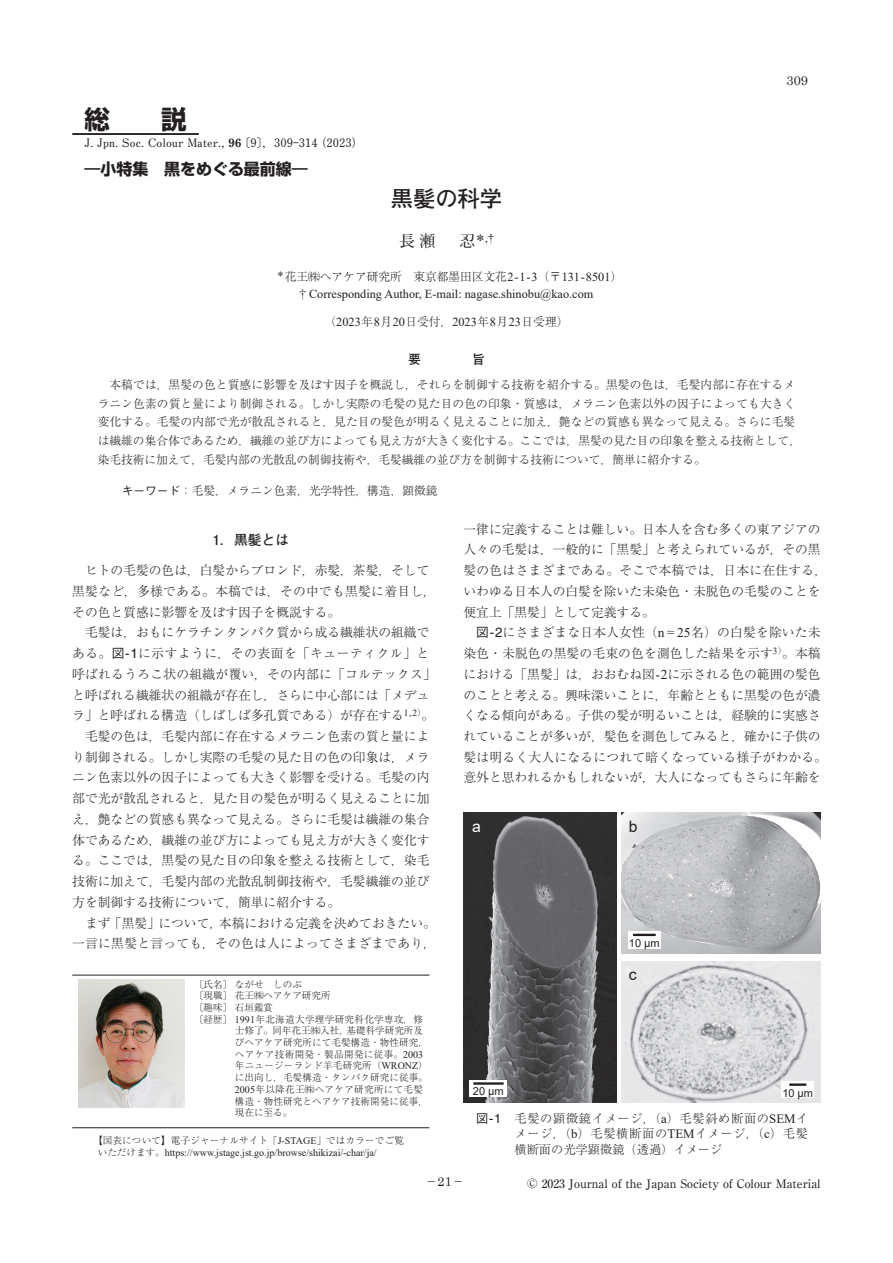
<style>
.page{position:relative;width:893px;height:1263px;background:#fff}
.page>*{position:absolute;margin:0;border:0;box-sizing:border-box;transform-origin:0 0}
.t1{font:700 25.5px "Shin Go Pro";color:#231f20}
.t2{font:700 22.35px "Futo Go B101 Pro";color:#231f20}
.t3{font:700 15.9px "Shin Go Pro";color:#231f20}
.t4{font:700 15.9px "Futo Min A101 Pro";color:#231f20}
.t5{font:15.75px "Arial";color:#231f20}
.t6{font:15.75px "Arial";color:#fff}
.t7{font:700 13.8px "Futo Go B101 Pro";color:#231f20}
.t8{font:300 12.75px/20.7px "Ryumin Pro";color:#231f20}
.t9{font:300 12.75px "Ryumin Pro";letter-spacing:.02em;color:#231f20}
.t10{font:300 12.75px "Ryumin Pro";letter-spacing:.045em;color:#231f20}
.t11{font:12.75px "Century Schoolbook";color:#231f20}
.t12{font:12.3px "Times New Roman";color:#231f20}
.t13{font:300 12.15px/15.5px "Ryumin Pro";letter-spacing:.055em;color:#231f20;text-align:justify}
.t14{font:300 11.7px/18.6px "Ryumin Pro";letter-spacing:.01em;color:#231f20}
.t15{font:500 11.7px "Ryumin Pro";color:#231f20}
.t16{font:700 11.7px "Futo Min A101 Pro";color:#231f20}
.t17{font:11.1px "Arial";color:#231f20}
.t18{font:10.05px "Times New Roman";color:#231f20}
.t19{font:300 9.6px "Ryumin Pro";letter-spacing:.01em;color:#231f20}
.t20{font:300 9.6px "Ryumin Pro";letter-spacing:.035em;color:#231f20}
.t21{font:300 9.6px "Ryumin Pro";letter-spacing:.04em;color:#231f20}
.t22{font:300 9.6px "Ryumin Pro";letter-spacing:.03em;color:#231f20}
.s1{font-family:"Century Schoolbook";font-size:12.3px}
.s2{font-family:"Times New Roman";font-weight:400;font-size:12.3px}
.s3{font-family:"Ryumin Pro";font-weight:300;font-size:11.7px}
.s4{font-family:"Gothic BBB Pro";font-weight:500}
.s5{font-family:"Helvetica LT Std";font-weight:400;font-size:13.35px}
.s6{font-family:"Times New Roman";font-weight:400;font-size:10.05px}
.s7{font-family:"Ryumin Pro";font-weight:300;font-size:9.6px}
.s8{font-family:"Times New Roman";font-weight:400;font-size:13.35px}
.s9{font-family:"Helvetica LT Std";font-weight:400;font-size:12.9px}
.s10{font-family:"Times New Roman";font-weight:400;font-size:12.9px}
.s11{font-family:"Century Schoolbook";font-weight:400}
.s12{font-size:12.75px}
</style>
<div class="page">
<svg style="left:616px;top:813px;width:205px;height:289px"></svg>
<img style="left:463px;top:813px;width:153px;height:289px">
<img style="left:622px;top:813px;width:199px;height:140px">
<img style="left:622px;top:962px;width:199px;height:140px">
<div style="left:470px;top:1080px;width:37px;height:17px;background:#fff"></div>
<hr style="left:473px;top:1082px;width:31px;height:3px;background:#231f20">
<div style="left:628px;top:931px;width:32px;height:18px;background:#fff"></div>
<hr style="left:633px;top:934px;width:23px;height:2px;background:#231f20">
<div style="left:782px;top:1081px;width:32px;height:17px;background:#fff"></div>
<hr style="left:789px;top:1083px;width:17px;height:3px;background:#231f20">
<hr style="left:72px;top:1127px;width:357px;height:1px;background:#231f20">
<hr style="left:72px;top:975px;width:357px;height:1px;background:#231f20">
<img style="left:78px;top:980px;width:107px;height:127px">
<hr style="left:72px;top:133px;width:127px;height:2px;background:#231f20">
<h1 class="t1" style="left:85px;top:99px;width:104px">総　　説</h1>
<p class="t16" style="left:85px;top:134px;width:280px">J. Jpn. Soc. Colour Mater., <span class="s1">96</span>〔9〕，309–314（2023）</p>
<p class="t3" style="left:85px;top:156px;width:225px">―小特集　黒をめぐる最前線―</p>
<h2 class="t2" style="left:391px;top:180px;width:113px">黒髪の科学</h2>
<p class="t4" style="left:399px;top:229px;width:96px">長瀬　忍<sup>＊,†</sup></p>
<p class="t14" style="left:277px;top:267px;width:347px"><sup>＊</sup>花王㈱ヘアケア研究所　東京都墨田区文花<span class="s2">2-1-3</span>（〒<span class="s2">131-8501</span>）</p>
<p class="t12" style="left:300px;top:285px;width:295px"><span class="s3">†</span> Corresponding Author, E-mail: nagase.shinobu@kao.com</p>
<p class="t12" style="left:325px;top:313px;width:245px"><span class="s3">（</span>2023<span class="s3">年</span>8<span class="s3">月</span>20<span class="s3">日受付，</span>2023<span class="s3">年</span>8<span class="s3">月</span>23<span class="s3">日受理）</span></p>
<p class="t11" style="left:787px;top:70px;width:23px">309</p>
<p class="t14" style="left:98px;top:374px;width:705px;text-indent:12px">本稿では，黒髪の色と質感に影響を及ぼす因子を概説し，それらを制御する技術を紹介する。黒髪の色は，毛髪内部に存在するメラニン色素の質と量により制御される。しかし実際の毛髪の見た目の色の印象・質感は，メラニン色素以外の因子によっても大きく変化する。毛髪の内部で光が散乱されると，見た目の髪色が明るく見えることに加え，艶などの質感も異なって見える。さらに毛髪は繊維の集合体であるため，繊維の並び方によっても見え方が大きく変化する。ここでは，黒髪の見た目の印象を整える技術として，染毛技術に加えて，毛髪内部の光散乱の制御技術や，毛髪繊維の並び方を制御する技術について，簡単に紹介する。</p>
<p class="t14" style="left:122px;top:480px;width:317px"><span class="s4">キーワード</span>：毛髪，メラニン色素，光学特性，構造，顕微鏡</p>
<p class="t7" style="left:212px;top:529px;width:78px">1．黒髪とは</p>
<p class="t8" style="left:72px;top:559px;width:365px;text-indent:13px">ヒトの毛髪の色は，白髪からブロンド，赤髪，茶髪，そして黒髪など，多様である。本稿では，その中でも黒髪に着目し，その色と質感に影響を及ぼす因子を概説する。</p>
<p class="t8" style="left:85px;top:621px;width:346px">毛髪は，おもにケラチンタンパク質から成る繊維状の組織で</p>
<p class="t10" style="left:72px;top:643px;width:359px">ある。<span class="s4">図</span><span class="s5">-1</span>に示すように，その表面を「キューティクル」と</p>
<p class="t9" style="left:72px;top:664px;width:365px">呼ばれるうろこ状の組織が覆い，その内部に「コルテックス」</p>
<p class="t8" style="left:72px;top:683px;width:359px">と呼ばれる繊維状の組織が存在し，さらに中心部には「メデュ</p>
<p class="t8" style="left:72px;top:704px;width:363px">ラ」と呼ばれる構造（しばしば多孔質である）が存在する<sup>1,2</sup><sup>）</sup>。</p>
<p class="t8" style="left:85px;top:725px;width:346px">毛髪の色は，毛髪内部に存在するメラニン色素の質と量によ</p>
<p class="t8" style="left:72px;top:745px;width:359px">り制御される。しかし実際の毛髪の見た目の色の印象は，メラ</p>
<p class="t8" style="left:72px;top:766px;width:359px">ニン色素以外の因子によっても大きく影響を受ける。毛髪の内</p>
<p class="t8" style="left:72px;top:787px;width:359px">部で光が散乱されると，見た目の髪色が明るく見えることに加</p>
<p class="t8" style="left:72px;top:808px;width:359px">え，艶などの質感も異なって見える。さらに毛髪は繊維の集合</p>
<p class="t8" style="left:72px;top:828px;width:359px">体であるため，繊維の並び方によっても見え方が大きく変化す</p>
<p class="t8" style="left:72px;top:849px;width:359px">る。ここでは，黒髪の見た目の印象を整える技術として，染毛</p>
<p class="t8" style="left:72px;top:870px;width:359px">技術に加えて，毛髪内部の光散乱制御技術や，毛髪繊維の並び</p>
<p class="t8" style="left:72px;top:891px;width:269px">方を制御する技術について，簡単に紹介する。</p>
<p class="t8" style="left:85px;top:911px;width:352px">まず「黒髪」について，本稿における定義を決めておきたい。</p>
<p class="t9" style="left:72px;top:933px;width:365px">一言に黒髪と言っても，その色は人によってさまざまであり，</p>
<p class="t19" style="left:194px;top:976px;width:109px">〔氏名〕ながせ　しのぶ</p>
<p class="t19" style="left:194px;top:988px;width:138px">〔現職〕花王㈱ヘアケア研究所</p>
<p class="t19" style="left:194px;top:1000px;width:81px">〔趣味〕石垣鑑賞</p>
<p class="t20" style="left:194px;top:1011px;width:231px">〔経歴〕 <span class="s6">1991</span>年北海道大学理学研究科化学専攻，修</p>
<p class="t19" style="left:235px;top:1023px;width:190px">士修了。同年花王㈱入社，基礎科学研究所及</p>
<p class="t19" style="left:235px;top:1035px;width:194px">びヘアケア研究所にて毛髪構造・物性研究，</p>
<p class="t21" style="left:235px;top:1046px;width:190px">ヘアケア技術開発・製品開発に従事。<span class="s6">2003</span></p>
<p class="t19" style="left:235px;top:1058px;width:194px">年ニュージーランド羊毛研究所（<span class="s6">WRONZ</span>）</p>
<p class="t19" style="left:235px;top:1070px;width:194px">に出向し，毛髪構造・タンパク研究に従事。</p>
<p class="t22" style="left:235px;top:1082px;width:190px"><span class="s6">2005</span>年以降花王㈱ヘアケア研究所にて毛髪</p>
<p class="t19" style="left:235px;top:1093px;width:194px">構造・物性研究とヘアケア技術開発に従事，</p>
<p class="t19" style="left:235px;top:1105px;width:59px">現在に至る。</p>
<p class="t19" style="left:93px;top:1133px;width:312px">【図表について】電子ジャーナルサイト「<span class="s6">J-STAGE</span>」ではカラーでご覧</p>
<p class="t18" style="left:98px;top:1145px;width:280px"><span class="s7">いただけます。</span>https://www.jstage.jst.go.jp/browse/shikizai/-char/ja/</p>
<p class="t8" style="left:463px;top:517px;width:365px">一律に定義することは難しい。日本人を含む多くの東アジアの人々の毛髪は，一般的に「黒髪」と考えられているが，その黒髪の色はさまざまである。そこで本稿では，日本に在住する，いわゆる日本人の白髪を除いた未染色・未脱色の毛髪のことを便宜上「黒髪」として定義する。</p>
<p class="t8" style="left:463px;top:621px;width:365px;text-align:center"><span class="s4">図</span><span class="s5">-2</span>にさまざまな日本人女性（<span class="s8">n</span>＝<span class="s8">25</span>名）の白髪を除いた未<br>染色・未脱色の黒髪の毛束の色を測色した結果を示す<sup>3</sup><sup>）</sup>。本稿における「黒髪」は，おおむね図<span class="s8">-2</span>に示される色の範囲の髪色のことと考える。興味深いことに，年齢とともに黒髪の色が濃くなる傾向がある。子供の髪が明るいことは，経験的に実感されていることが多いが，髪色を測色してみると，確かに子供の髪は明るく大人になるにつれて暗くなっている様子がわかる。意外と思われるかもしれないが，大人になってもさらに年齢を</p>
<p class="t6" style="left:472px;top:815px;width:10px">a</p>
<p class="t5" style="left:629px;top:815px;width:10px">b</p>
<p class="t17" style="left:629px;top:935px;width:32px">10 µm</p>
<p class="t5" style="left:629px;top:964px;width:9px">c</p>
<p class="t17" style="left:473px;top:1084px;width:32px">20 µm</p>
<p class="t17" style="left:782px;top:1085px;width:32px">10 µm</p>
<p class="t13" style="left:514px;top:1109px;width:295px;text-indent:-38px"><span class="s4">図</span><span class="s9">-1</span> 毛髪の顕微鏡イメージ，（<span class="s10">a</span>）毛髪斜め断面の<span class="s10">SEM</span>イメージ，（<span class="s10">b</span>）毛髪横断面の<span class="s10">TEM</span>イメージ，（<span class="s10">c</span>）毛髪横断面の光学顕微鏡（透過）イメージ</p>
<p class="t8" style="left:425px;top:1170px;width:41px">－<span class="s11">21</span>－</p>
<p class="t15" style="left:527px;top:1174px;width:295px"><span class="s12">©</span> 2023 Journal of the Japan Society of Colour Material</p>
</div>
